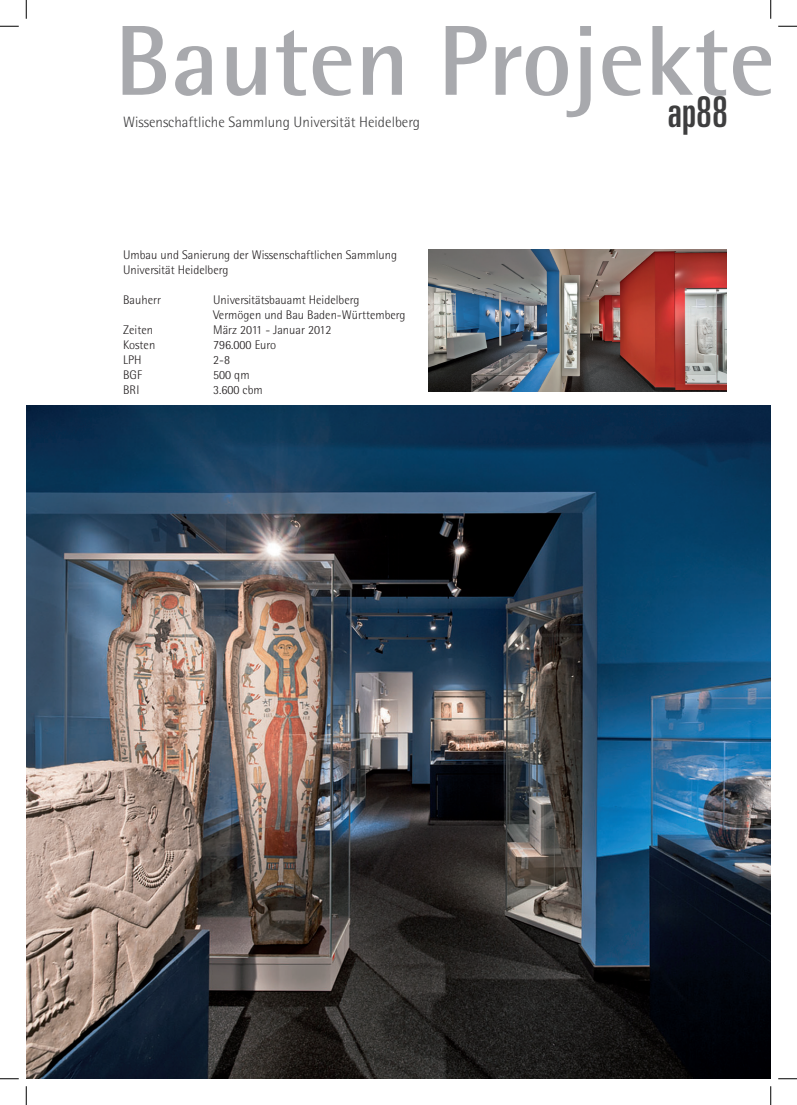
<style>
.page{position:relative;width:797px;height:1105px;background:#fff}
.page>*{position:absolute;margin:0;border:0;box-sizing:border-box;transform-origin:0 0}
.t1{font:700 100px "Rotis Semi Sans";letter-spacing:.005em;color:#a8a9ad}
.t2{font:ultra-condensed 42.5px "Univers";color:#3e3e3f}
.t3{font:300 15px "Rotis Semi Sans";color:#3e3e3f}
.t4{font:300 12.5px "Rotis Semi Sans";color:#231f20}
</style>
<div class="page">
<img style="left:26px;top:405px;width:744px;height:674px">
<img style="left:428px;top:249px;width:298px;height:142px">
<svg style="left:0;top:25px;width:19px;height:2px"></svg>
<svg style="left:778px;top:25px;width:19px;height:2px"></svg>
<svg style="left:0;top:1078px;width:19px;height:1px"></svg>
<svg style="left:778px;top:1078px;width:19px;height:1px"></svg>
<svg style="left:25px;top:0;width:2px;height:19px"></svg>
<svg style="left:25px;top:1086px;width:2px;height:19px"></svg>
<svg style="left:770px;top:0;width:1px;height:19px"></svg>
<svg style="left:770px;top:1086px;width:1px;height:19px"></svg>
<p class="t1" style="left:115px;top:-1px;width:662px">Bauten Projekte</p>
<p class="t3" style="left:123px;top:113px;width:298px">Wissenschaftliche Sammlung Universität Heidelberg</p>
<p class="t2" style="left:668px;top:88px;width:61px">ap88</p>
<p class="t4" style="left:123px;top:248px;width:275px">Umbau und Sanierung der Wissenschaftlichen Sammlung</p>
<p class="t4" style="left:123px;top:263px;width:107px">Universität Heidelberg</p>
<p class="t4" style="left:123px;top:293px;width:39px">Bauherr</p>
<p class="t4" style="left:213px;top:293px;width:148px">Universitätsbauamt Heidelberg</p>
<p class="t4" style="left:213px;top:308px;width:194px">Vermögen und Bau Baden-Württemberg</p>
<p class="t4" style="left:123px;top:323px;width:31px">Zeiten</p>
<p class="t4" style="left:213px;top:323px;width:120px">März 2011 - Januar 2012</p>
<p class="t4" style="left:123px;top:338px;width:34px">Kosten</p>
<p class="t4" style="left:213px;top:338px;width:65px">796.000 Euro</p>
<p class="t4" style="left:123px;top:353px;width:20px">LPH</p>
<p class="t4" style="left:213px;top:353px;width:18px">2-8</p>
<p class="t4" style="left:123px;top:368px;width:20px">BGF</p>
<p class="t4" style="left:213px;top:368px;width:38px">500 qm</p>
<p class="t4" style="left:123px;top:383px;width:18px">BRI</p>
<p class="t4" style="left:213px;top:383px;width:51px">3.600 cbm</p>
</div>
